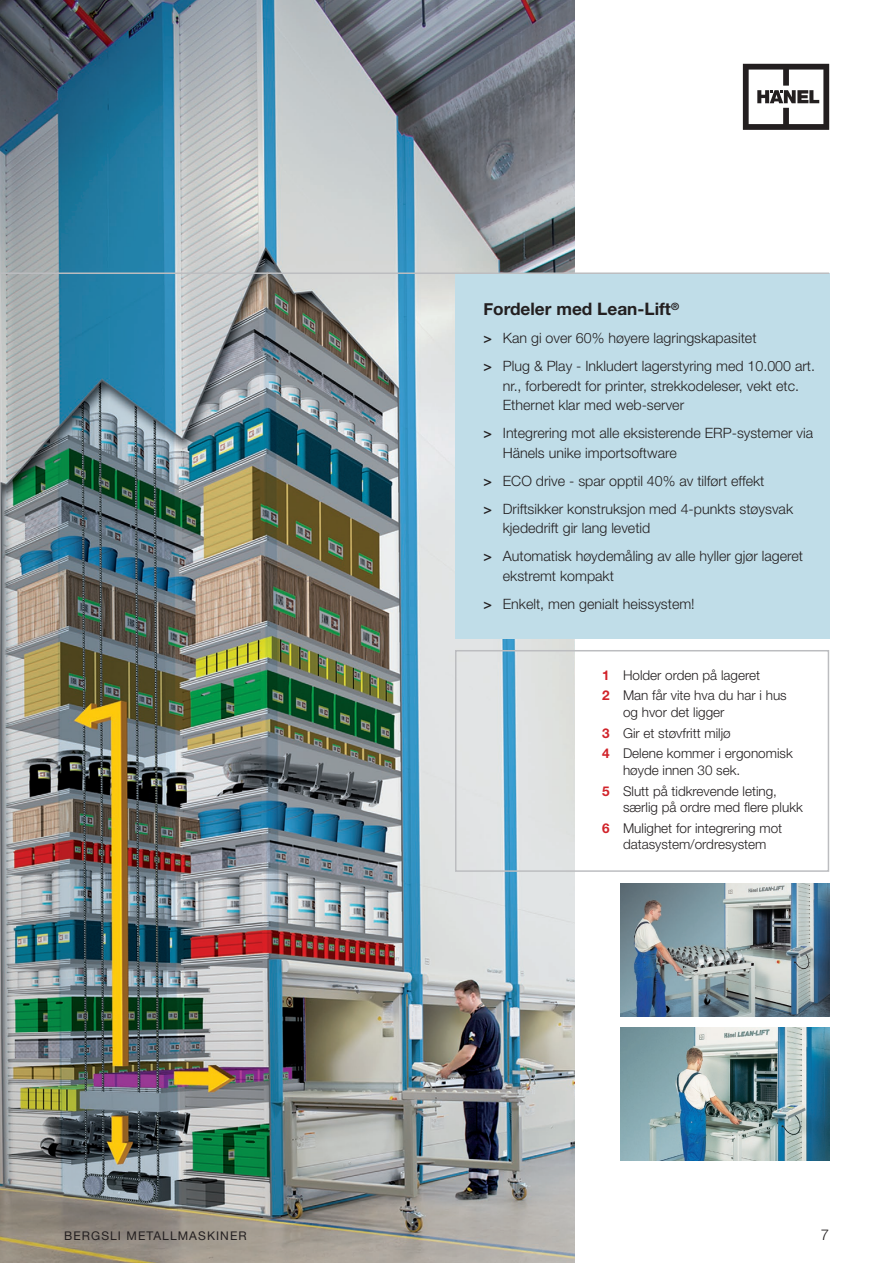
<style>
.page{position:relative;width:893px;height:1263px;background:#fff}
.page>*{position:absolute;margin:0;border:0;box-sizing:border-box;transform-origin:0 0}
.t1{font:700 17.25px "Helvetica Neue";color:#231f20}
.t2{font:300 15px "Helvetica Neue";color:#231f20}
.t3{font:300 14.25px/28px "Helvetica Neue";color:#231f20}
.t4{font:300 13.5px/20.7px "Helvetica Neue";color:#231f20}
.t5{font:12px "Helvetica Neue";letter-spacing:.09em;color:#231f20}
.s1{font-size:16.5px}
.s2{font-weight:500}
.s3{font-weight:700;color:#d1232a}
</style>
<div class="page">
<img style="left:1px;top:0;width:574px;height:1263px">
<div style="left:455px;top:273px;width:374px;height:365px;background:#c0dde8"></div>
<svg style="left:743px;top:64px;width:86px;height:66px"></svg>
<hr style="left:0;top:272px;width:829px;height:2px;background:#bcbdc0">
<div style="left:455px;top:650px;width:374px;height:222px;border:2px solid #bcbdc0"></div>
<img style="left:621px;top:883px;width:208px;height:133px">
<img style="left:621px;top:1028px;width:208px;height:133px">
<p class="t1" style="left:483px;top:298px;width:197px"><span class="s1">F</span>ordeler med Lean-Lift<sup>®</sup></p>
<p class="t3" style="left:483px;top:324px;width:333px"><span class="s2">&gt;</span> Kan gi over 60% høyere lagringskapasitet<br><span class="s2">&gt;</span> Plug &amp; Play - Inkludert lagerstyring med 10.000 art.</p>
<p class="t3" style="left:503px;top:376px;width:298px;line-height:19.5px">nr., forberedt for printer, strekkodeleser, vekt etc.<br>Ethernet klar med web--server</p>
<p class="t3" style="left:503px;top:423px;width:312px;line-height:19.5px;text-indent:-19px"><span class="s2">&gt;</span> Integrering mot alle eksisterende ERP-systemer via<br>Hänels unike importsoftware</p>
<p class="t3" style="left:483px;top:466px;width:311px"><span class="s2">&gt;</span> ECO drive - spar opptil 40% av tilført effekt<br><span class="s2">&gt;</span> Driftsikker konstruksjon med 4-punkts støysvak</p>
<p class="t3" style="left:483px;top:514px;width:321px;text-indent:19px">kjededrift gir lang levetid<br><span class="s2">&gt;</span> Automatisk høydemåling av alle hyller gjør lageret</p>
<p class="t3" style="left:483px;top:561px;width:213px;text-indent:19px">ekstremt kompakt<br><span class="s2">&gt;</span> Enkelt, men genialt heissystem!</p>
<p class="t4" style="left:602px;top:664px;width:186px"><span class="s3">1</span> Holder orden på lageret<br><span class="s3">2</span> Man får vite hva du har i hus</p>
<p class="t4" style="left:602px;top:701px;width:192px;text-indent:21px">og hvor det ligger<br><span class="s3">3</span> Gir et støvfritt miljø<br><span class="s3">4</span> Delene kommer i ergonomisk</p>
<p class="t4" style="left:602px;top:759px;width:177px;text-indent:21px">høyde innen 30 sek.<br><span class="s3">5</span> Slutt på tidkrevende leting,</p>
<p class="t4" style="left:602px;top:797px;width:202px;text-indent:21px">særlig på ordre med flere plukk<br><span class="s3">6</span> Mulighet for integrering mot</p>
<p class="t4" style="left:623px;top:834px;width:145px">datasystem/ordresystem</p>
<p class="t5" style="left:64px;top:1228px;width:184px">BERGSLI METALLMASKINER</p>
<p class="t2" style="left:821px;top:1225px;width:10px">7</p>
</div>
